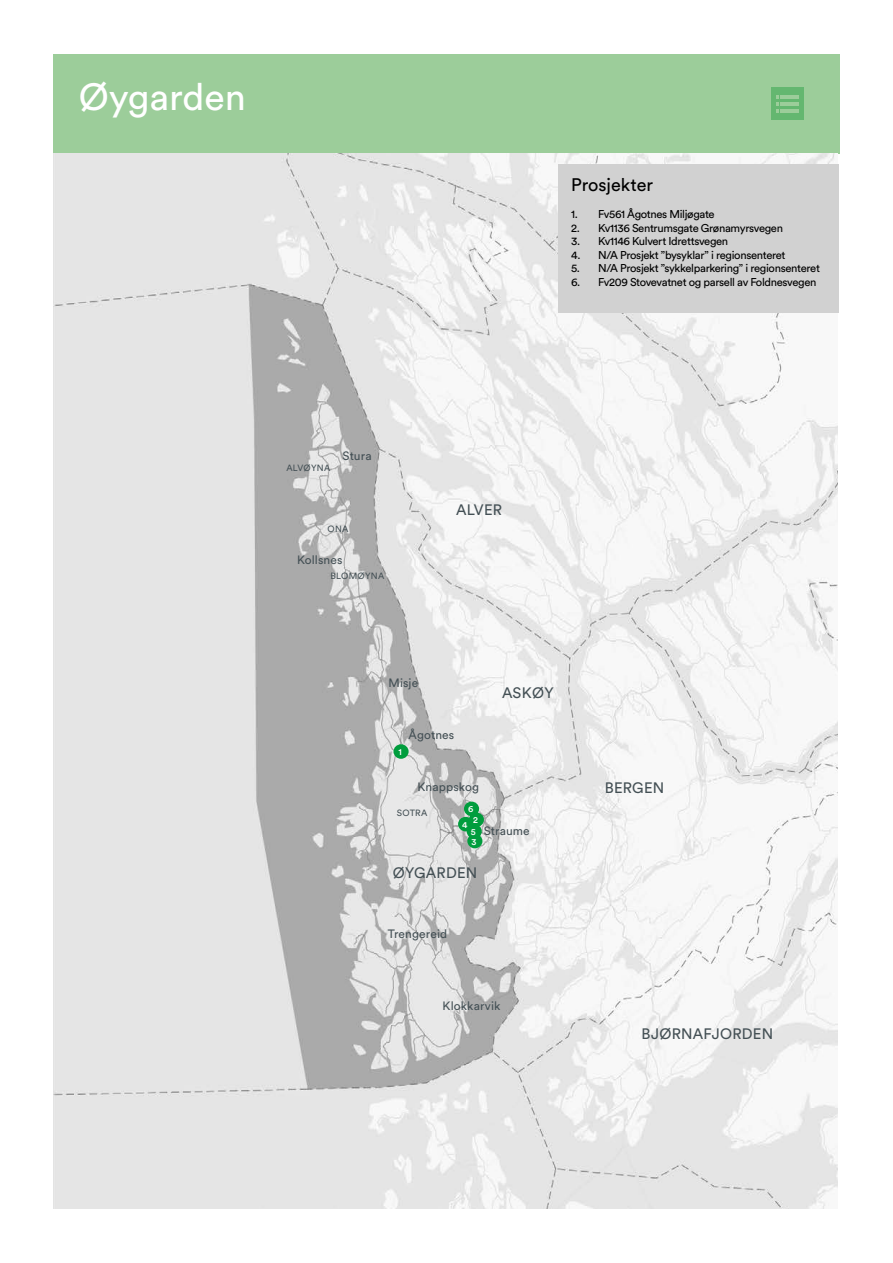
<style>
.page{position:relative;width:893px;height:1263px;background:#fff}
.page>*{position:absolute;margin:0;border:0;box-sizing:border-box;transform-origin:0 0}
.ML_-_Kapittel_Tittel{font:37.5px "Circular Std";color:#fff}
.ML_-_Brød__P__Prosje{font:18px "Circular Std";color:#000}
.ML_-_Brød__H2__Del-3{font:15px "Circular Std";letter-spacing:.015em;color:#445055}
.ML_-_Brød__H2__Del-3-2{font:12px "Circular Std";letter-spacing:.01em;color:#445055}
.t1{font:11.25px "Circular Std";letter-spacing:-.03em;color:#000}
.ML_-_Brød__H2__Del-3-3{font:9px "Circular Std";letter-spacing:.03em;color:#445055}
.ML_-_Kulepunkter{font:500 9px "Circular Std";color:#fff}
</style>
<div class="page">
<div style="left:53px;top:54px;width:786px;height:99px;background:#9ccd9a"></div>
<img style="left:53px;top:153px;width:785px;height:1056px">
<div style="left:464px;top:801px;width:15px;height:15px;background:#009d3d;border-radius:50%"></div>
<div style="left:393px;top:744px;width:16px;height:15px;background:#009d3d;border-radius:50%"></div>
<div style="left:467px;top:834px;width:15px;height:14px;background:#009d3d;border-radius:50%"></div>
<div style="left:458px;top:817px;width:15px;height:14px;background:#009d3d;border-radius:50%"></div>
<div style="left:469px;top:812px;width:15px;height:15px;background:#009d3d;border-radius:50%"></div>
<div style="left:467px;top:824px;width:15px;height:15px;background:#009d3d;border-radius:50%"></div>
<div style="left:558px;top:164px;width:281px;height:148px;background:#d1d1d1"></div>
<div style="left:771px;top:87px;width:33px;height:33px;background:#64b770"></div>
<hr style="left:780px;top:95px;width:19px;height:3px;background:#9ccd9a">
<hr style="left:780px;top:102px;width:19px;height:3px;background:#9ccd9a">
<hr style="left:780px;top:109px;width:19px;height:3px;background:#9ccd9a">
<svg style="left:776px;top:95px;width:2px;height:17px"></svg>
<h1 class="ML_-_Kapittel_Tittel" style="left:79px;top:74px;width:169px">Øygarden</h1>
<p class="ML_-_Brød__P__Prosje" style="left:571px;top:174px;width:83px">Prosjekter</p>
<p class="t1" style="left:571px;top:208px;width:145px">1. Fv561 Ågotnes Miljøgate</p>
<p class="t1" style="left:571px;top:221px;width:213px">2. Kv1136 Sentrumsgate Grønamyrsvegen</p>
<p class="t1" style="left:571px;top:235px;width:159px">3. Kv1146 Kulvert Idrettsvegen</p>
<p class="t1" style="left:571px;top:248px;width:216px">4. N/A Prosjekt ”bysyklar” i regionsenteret</p>
<p class="t1" style="left:571px;top:262px;width:250px">5. N/A Prosjekt ”sykkelparkering” i regionsenteret</p>
<p class="t1" style="left:571px;top:275px;width:247px">6. Fv209 Stovevatnet og parsell av Foldnesvegen</p>
<p class="ML_-_Brød__H2__Del-3-3" style="left:286px;top:462px;width:45px">ALVØYNA</p>
<p class="ML_-_Brød__H2__Del-3-2" style="left:343px;top:449px;width:31px">Stura</p>
<p class="ML_-_Brød__H2__Del-3-3" style="left:327px;top:523px;width:22px">ONA</p>
<p class="ML_-_Brød__H2__Del-3-2" style="left:297px;top:553px;width:47px">Kollsnes</p>
<p class="ML_-_Brød__H2__Del-3-3" style="left:330px;top:571px;width:55px">BLOMØYNA</p>
<p class="ML_-_Brød__H2__Del-3" style="left:456px;top:501px;width:47px">ALVER</p>
<p class="ML_-_Brød__H2__Del-3-2" style="left:389px;top:675px;width:31px">Misje</p>
<p class="ML_-_Brød__H2__Del-3-2" style="left:409px;top:727px;width:47px">Ågotnes</p>
<p class="ML_-_Kulepunkter" style="left:399px;top:746px;width:5px">1</p>
<p class="ML_-_Brød__H2__Del-3-2" style="left:417px;top:779px;width:63px">Knappskog</p>
<p class="ML_-_Brød__H2__Del-3" style="left:502px;top:684px;width:53px">ASKØY</p>
<p class="ML_-_Brød__H2__Del-3-3" style="left:397px;top:807px;width:32px">SOTRA</p>
<p class="ML_-_Kulepunkter" style="left:468px;top:804px;width:7px">6</p>
<p class="ML_-_Kulepunkter" style="left:473px;top:814px;width:6px">2</p>
<p class="ML_-_Kulepunkter" style="left:471px;top:826px;width:6px">5</p>
<p class="ML_-_Kulepunkter" style="left:462px;top:819px;width:7px">4</p>
<p class="ML_-_Brød__H2__Del-3-2" style="left:484px;top:824px;width:48px">Straume</p>
<p class="ML_-_Kulepunkter" style="left:472px;top:836px;width:6px">3</p>
<p class="ML_-_Brød__H2__Del-3" style="left:393px;top:864px;width:86px">ØYGARDEN</p>
<p class="ML_-_Brød__H2__Del-3-2" style="left:388px;top:926px;width:61px">Trengereid</p>
<p class="ML_-_Brød__H2__Del-3-2" style="left:443px;top:999px;width:59px">Klokkarvik</p>
<p class="ML_-_Brød__H2__Del-3" style="left:605px;top:778px;width:61px">BERGEN</p>
<p class="ML_-_Brød__H2__Del-3" style="left:642px;top:1024px;width:133px">BJØRNAFJORDEN</p>
</div>
